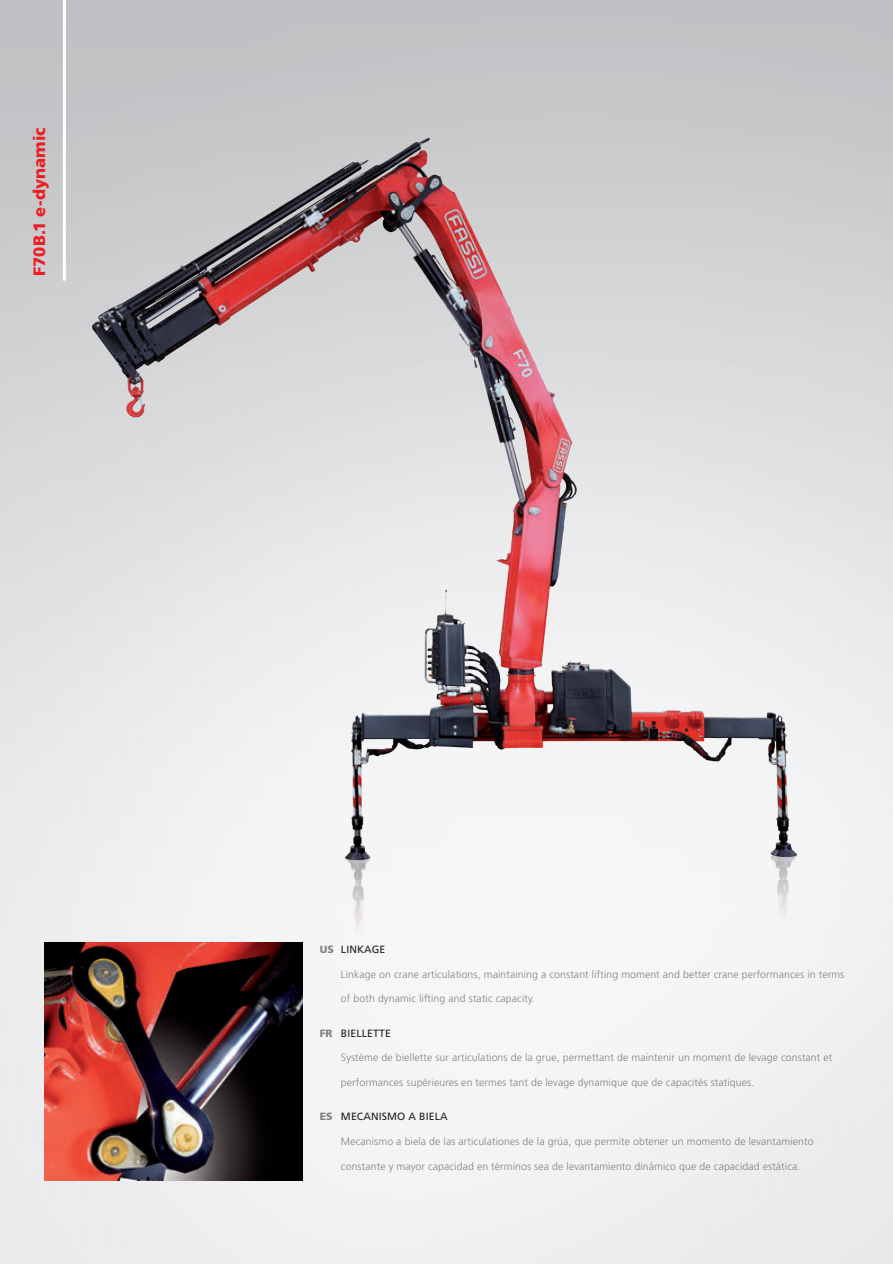
<style>
.page{position:relative;width:893px;height:1264px;background:#fff}
.page>*{position:absolute;margin:0;border:0;box-sizing:border-box;transform-origin:0 0}
.t1{font:900 16.5px "Frutiger";letter-spacing:.005em;color:#ee1d23}
.t2{font:300 10.5px "Frutiger";letter-spacing:.01em;color:#808285}
.t3{font:10.5px "Frutiger";letter-spacing:.01em;color:#231f20}
.s1{font-weight:900;color:#808285}
</style>
<div class="page">
<img style="left:0;top:0;width:892px;height:1264px">
<hr style="left:63px;top:0;width:3px;height:281px;background:#fff">
<img style="left:45px;top:942px;width:258px;height:238px">
<img style="left:74px;top:660px;width:764px;height:408px">
<img style="left:75px;top:0;width:759px;height:869px">
<h1 class="t1" style="left:29px;top:276px;width:150px;rotate:-90deg">F70B.1 e-dynamic</h1>
<p class="t3" style="left:320px;top:943px;width:67px"><span class="s1">US</span> LINKAGE</p>
<p class="t2" style="left:341px;top:968px;width:505px">Linkage on crane articulations, maintaining a constant lifting moment and better crane performances in terms</p>
<p class="t2" style="left:341px;top:993px;width:195px">of both dynamic lifting and static capacity.</p>
<p class="t3" style="left:320px;top:1027px;width:73px"><span class="s1">FR</span> BIELLETTE</p>
<p class="t2" style="left:341px;top:1052px;width:493px">Système de biellette sur articulations de la grue, permettant de maintenir un moment de levage constant et</p>
<p class="t2" style="left:341px;top:1076px;width:415px">performances supérieures en termes tant de levage dynamique que de capacités statiques.</p>
<p class="t3" style="left:320px;top:1110px;width:129px"><span class="s1">ES</span> MECANISMO A BIELA</p>
<p class="t2" style="left:341px;top:1135px;width:474px">Mecanismo a biela de las articulationes de la grúa, que permite obtener un momento de levantamiento</p>
<p class="t2" style="left:341px;top:1160px;width:461px">constante y mayor capacidad en tèrminos sea de levantamiento dinámico que de capacidad estática.</p>
</div>
